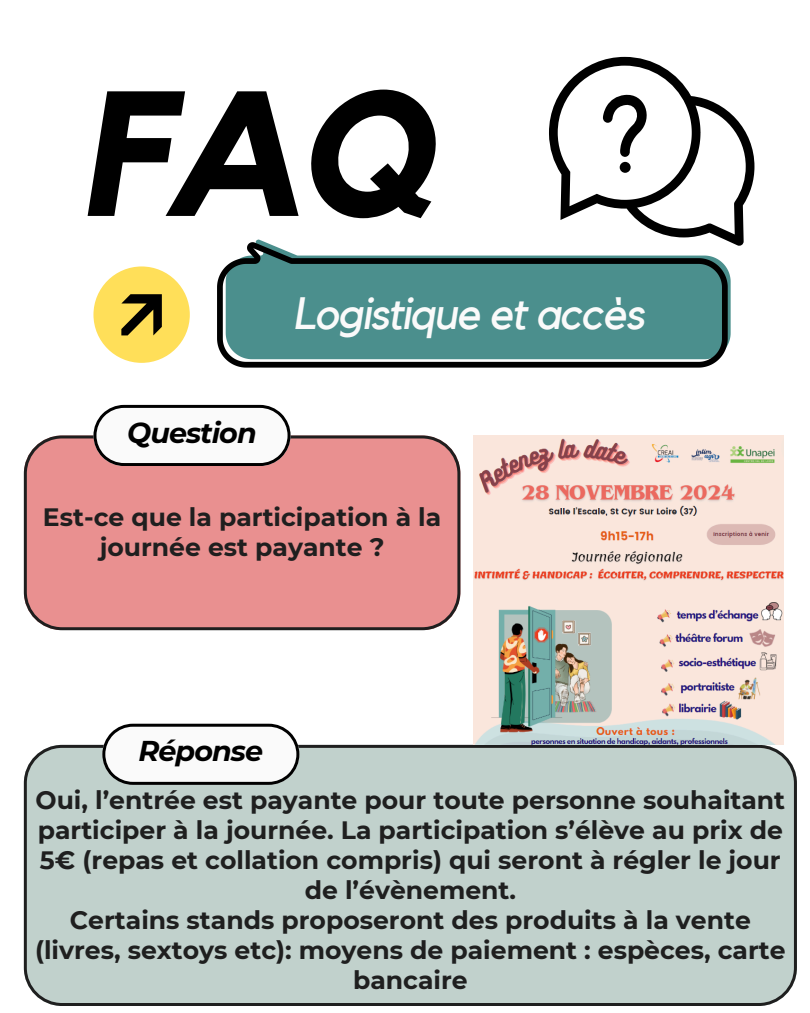
<style>
.page{position:relative;width:810px;height:1013px;background:#fff}
.page>*{position:absolute;margin:0;border:0;box-sizing:border-box;transform-origin:0 0}
.t1{font:italic 700 175.7px "Kollektif";color:#000}
.t2{font:italic 45.2px "Kollektif";letter-spacing:-.035em;color:#fafafa}
.t3{font:italic 700 28.6px "Montserrat";letter-spacing:-.035em;color:#000}
.t4{font:700 25.1px/30px "Montserrat";color:#000;text-align:center}
</style>
<div class="page">
<svg style="left:217px;top:242px;width:511px;height:125px;background:#598d8c"></svg>
<div style="left:24px;top:435px;width:436px;height:195px;background:#e99090"></div>
<div style="left:24px;top:745px;width:773px;height:261px;background:#c1d1cc"></div>
<svg style="left:102px;top:723px;width:197px;height:61px"></svg>
<svg style="left:93px;top:405px;width:198px;height:61px"></svg>
<div style="left:93px;top:266px;width:97px;height:97px;background:#ffdf59;border-radius:50%"></div>
<svg style="left:121px;top:294px;width:41px;height:41px"></svg>
<img style="left:474px;top:435px;width:310px;height:309px">
<svg style="left:549px;top:57px;width:205px;height:189px"></svg>
<h1 class="t1" style="left:79px;top:74px;width:357px">FAQ</h1>
<h2 class="t3" style="left:127px;top:415px;width:131px">Question</h2>
<p class="t2" style="left:293px;top:292px;width:353px">Logistique et accès</p>
<p class="t4" style="left:43px;top:502px;width:400px">Est-ce que la participation à la journée est payante ?</p>
<p class="t3" style="left:139px;top:733px;width:126px">Réponse</p>
<p class="t4" style="left:35px;top:784px;width:752px">Oui, l’entrée est payante pour toute personne souhaitant participer à la journée. La participation s’élève au prix de 5€ (repas et collation compris) qui seront à régler le jour de l’évènement.<br>Certains stands proposeront des produits à la vente (livres, sextoys etc): moyens de paiement : espèces, carte bancaire</p>
</div>
